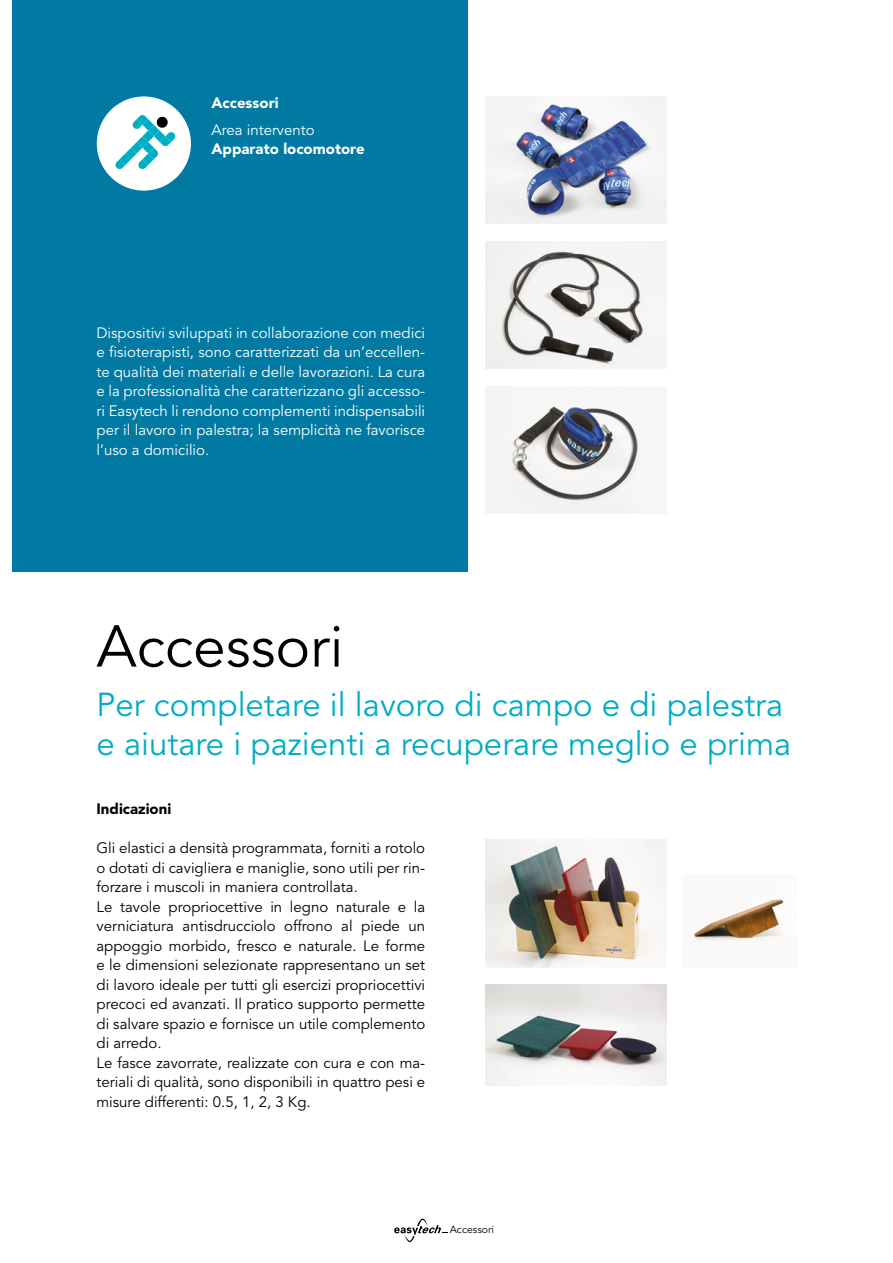
<style>
.page{position:relative;width:893px;height:1263px;background:#fff}
.page>*{position:absolute;margin:0;border:0;box-sizing:border-box;transform-origin:0 0}
.t1{font:58.5px "Avenir";color:#000}
.t2{font:33px/39px "Avenir";color:#00adc2}
.t3{font:15px/19.5px "Avenir";color:#000}
.t4{font:15px/19.5px "Avenir";color:#fff;text-align:justify}
.t5{font:900 15px "Avenir";color:#fff}
.t6{font:900 15px "Avenir";color:#000}
.t7{font:10.5px "Avenir";color:#000}
</style>
<div class="page">
<svg style="left:394px;top:1218px;width:54px;height:24px"></svg>
<div style="left:13px;top:0;width:455px;height:571px;background:#017aa3"></div>
<div style="left:97px;top:96px;width:94px;height:95px;background:#fff;border-radius:50%"></div>
<svg style="left:116px;top:115px;width:59px;height:54px"></svg>
<img style="left:485px;top:97px;width:181px;height:127px">
<img style="left:498px;top:386px;width:143px;height:127px">
<img style="left:485px;top:241px;width:181px;height:127px">
<img style="left:485px;top:984px;width:181px;height:101px">
<img style="left:485px;top:840px;width:181px;height:127px">
<img style="left:693px;top:899px;width:91px;height:43px">
<p class="t5" style="left:211px;top:94px;width:69px">Accessori</p>
<p class="t4" style="left:211px;top:120px;width:105px">Area intervento</p>
<p class="t5" style="left:211px;top:140px;width:155px">Apparato locomotore</p>
<p class="t4" style="left:97px;top:323px;width:330px">Dispositivi sviluppati in collaborazione con medici e fisioterapisti, sono caratterizzati da un’eccellen&shy;te qualità dei materiali e delle lavorazioni. La cura e la professionalità che caratterizzano gli accesso&shy;ri Easytech li rendono complementi indispensabili per il lavoro in palestra; la semplicità ne favorisce l’uso a domicilio.</p>
<h1 class="t1" style="left:97px;top:613px;width:249px">Accessori</h1>
<h2 class="t2" style="left:97px;top:686px;width:696px">Per completare il lavoro di campo e di palestra e aiutare i pazienti a recuperare meglio e prima</h2>
<p class="t6" style="left:97px;top:800px;width:76px">Indicazioni</p>
<p class="t3" style="left:97px;top:839px;width:330px">Gli elastici a densità programmata, forniti a rotolo o dotati di cavigliera e maniglie, sono utili per rin&shy;forzare i muscoli in maniera controllata.<br>Le tavole propriocettive in legno naturale e la verniciatura antisdrucciolo offrono al piede un appoggio morbido, fresco e naturale. Le forme e le dimensioni selezionate rappresentano un set di lavoro ideale per tutti gli esercizi propriocettivi precoci ed avanzati. Il pratico supporto permette di salvare spazio e fornisce un utile complemento di arredo.<br>Le fasce zavorrate, realizzate con cura e con ma&shy;teriali di qualità, sono disponibili in quattro pesi e misure differenti: 0.5, 1, 2, 3 Kg.</p>
<p class="t7" style="left:450px;top:1223px;width:46px">Accessori</p>
</div>
